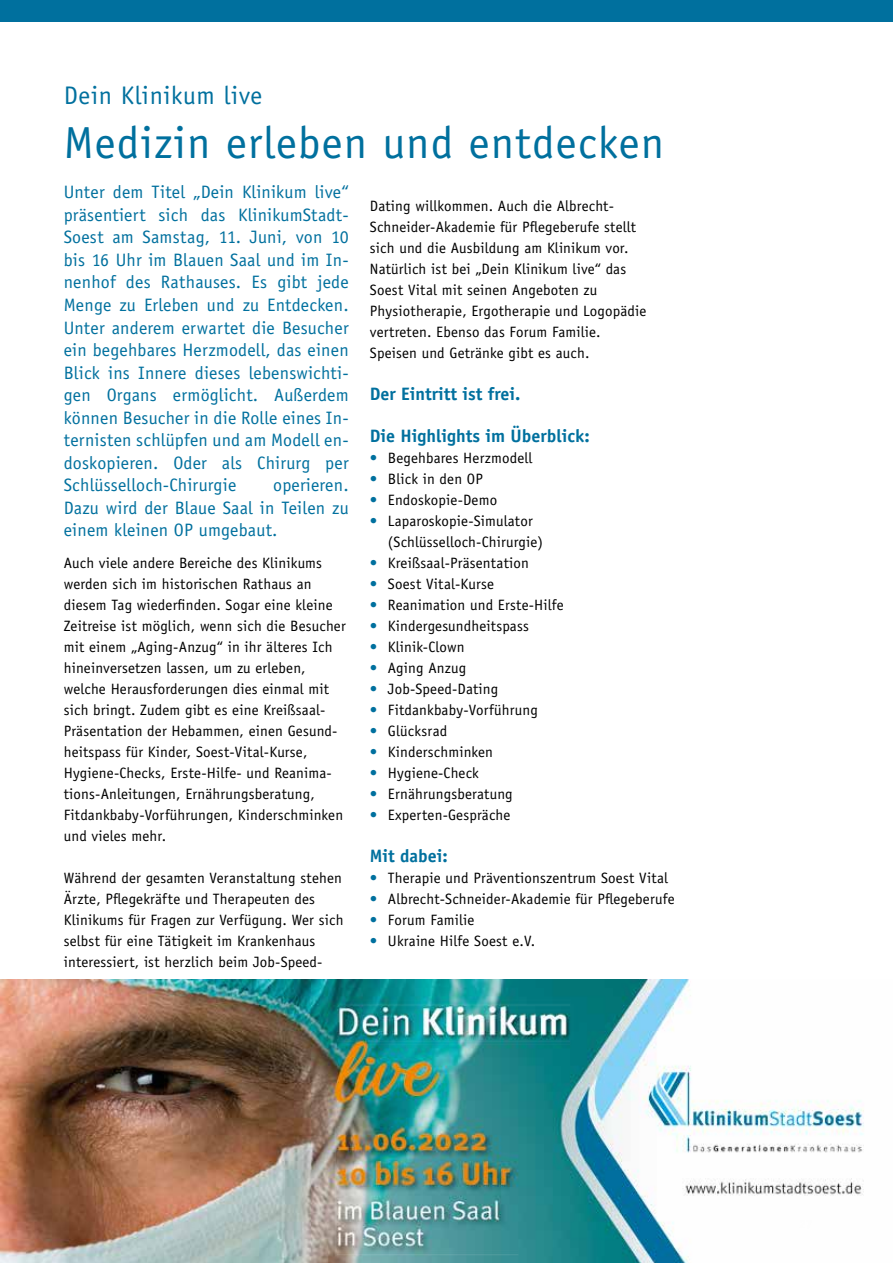
<style>
.page{position:relative;width:893px;height:1263px;background:#fff}
.page>*{position:absolute;margin:0;border:0;box-sizing:border-box;transform-origin:0 0}
.t1{font:45px "Officina Sans";letter-spacing:.025em;color:#00709e}
.t2{font:25.5px "Officina Sans";letter-spacing:.025em;color:#00709e}
.t3{font:18px/22.5px "Officina Sans";letter-spacing:.01em;color:#00709e;text-align:justify}
.t4{font:700 18px "Officina Sans";color:#00709e}
.t5{font:15px/21px "Officina Sans";letter-spacing:.01em;color:#000}
.s1{color:#00709e}
</style>
<div class="page">
<div style="left:0;top:0;width:893px;height:21px;background:#00709e"></div>
<img style="left:0;top:980px;width:864px;height:283px">
<h2 class="t2" style="left:64px;top:81px;width:200px">Dein Klinikum live</h2>
<h1 class="t1" style="left:64px;top:117px;width:602px">Medizin erleben und entdecken</h1>
<p class="t3" style="left:64px;top:181px;width:286px">Unter dem Titel „Dein Klinikum live“ präsentiert sich das KlinikumStadt-Soest am Samstag, 11. Juni, von 10 bis 16 Uhr im Blauen Saal und im In&shy;nenhof des Rathauses. Es gibt jede Menge zu Erleben und zu Entdecken.<br>Unter anderem erwartet die Besucher ein begehbares Herzmodell, das einen Blick ins Innere dieses lebenswichti&shy;gen Organs ermöglicht. Außerdem können Besucher in die Rolle eines In&shy;ternisten schlüpfen und am Modell en&shy;doskopieren. Oder als Chirurg per Schlüsselloch-Chirurgie</p>
<p class="t5" style="left:370px;top:195px;width:278px">Dating willkommen. Auch die Albrecht-Schneider-Akademie für Pflegeberufe stellt sich und die Ausbildung am Klinikum vor.<br>Natürlich ist bei „Dein Klinikum live“ das Soest Vital mit seinen Angeboten zu Physiotherapie, Ergotherapie und Logopädie vertreten. Ebenso das Forum Familie.<br>Speisen und Getränke gibt es auch.</p>
<p class="t4" style="left:370px;top:383px;width:152px">Der Eintritt ist frei.</p>
<p class="t4" style="left:370px;top:425px;width:222px">Die Highlights im Überblick:</p>
<p class="t5" style="left:370px;top:447px;width:164px"><span class="s1">•</span> Begehbares Herzmodell</p>
<p class="t5" style="left:370px;top:468px;width:114px"><span class="s1">•</span> Blick in den OP</p>
<p class="t5" style="left:370px;top:489px;width:129px"><span class="s1">•</span> Endoskopie-Demo</p>
<p class="t5" style="left:388px;top:510px;width:157px;text-indent:-18px"><span class="s1">•</span> Laparoskopie-Simulator (Schlüsselloch-Chirurgie)</p>
<p class="t5" style="left:370px;top:552px;width:160px"><span class="s1">•</span> Kreißsaal-Präsentation</p>
<p class="t5" style="left:370px;top:573px;width:126px"><span class="s1">•</span> Soest Vital-Kurse</p>
<p class="t5" style="left:370px;top:594px;width:195px"><span class="s1">•</span> Reanimation und Erste-Hilfe</p>
<p class="t5" style="left:370px;top:615px;width:160px"><span class="s1">•</span> Kindergesundheitspass</p>
<p class="t5" style="left:370px;top:636px;width:96px"><span class="s1">•</span> Klinik-Clown</p>
<p class="t5" style="left:370px;top:657px;width:98px"><span class="s1">•</span> Aging Anzug</p>
<p class="t5" style="left:370px;top:678px;width:130px"><span class="s1">•</span> Job-Speed-Dating</p>
<p class="t5" style="left:370px;top:699px;width:169px"><span class="s1">•</span> Fitdankbaby-Vorführung</p>
<p class="t5" style="left:370px;top:720px;width:79px"><span class="s1">•</span> Glücksrad</p>
<p class="t5" style="left:370px;top:741px;width:125px"><span class="s1">•</span> Kinderschminken</p>
<p class="t5" style="left:370px;top:762px;width:111px"><span class="s1">•</span> Hygiene-Check</p>
<p class="t5" style="left:370px;top:783px;width:144px"><span class="s1">•</span> Ernährungsberatung</p>
<p class="t5" style="left:370px;top:804px;width:142px"><span class="s1">•</span> Experten-Gespräche</p>
<p class="t4" style="left:370px;top:845px;width:79px">Mit dabei:</p>
<p class="t5" style="left:370px;top:867px;width:300px"><span class="s1">•</span> Therapie und Präventionszentrum Soest Vital</p>
<p class="t5" style="left:370px;top:888px;width:306px"><span class="s1">•</span> Albrecht-Schneider-Akademie für Pflegeberufe</p>
<p class="t5" style="left:370px;top:909px;width:106px"><span class="s1">•</span> Forum Familie</p>
<p class="t5" style="left:370px;top:930px;width:167px"><span class="s1">•</span> Ukraine Hilfe Soest e.V.</p>
<p class="t3" style="left:64px;top:474px;width:286px;text-indent:209px">operieren.<br>Dazu wird der Blaue Saal in Teilen zu einem kleinen OP umgebaut.</p>
<p class="t5" style="left:64px;top:552px;width:283px">Auch viele andere Bereiche des Klinikums werden sich im historischen Rathaus an diesem Tag wiederfinden. Sogar eine kleine Zeitreise ist möglich, wenn sich die Besucher mit einem „Aging-Anzug“ in ihr älteres Ich hineinversetzen lassen, um zu erleben, welche Herausforderungen dies einmal mit sich bringt. Zudem gibt es eine Kreißsaal-Präsentation der Hebammen, einen Gesund&shy;heitspass für Kinder, Soest-Vital-Kurse, Hygiene-Checks, Erste-Hilfe- und Reanima&shy;tions-Anleitungen, Ernährungsberatung, Fitdankbaby-Vorführungen, Kinderschminken und vieles mehr.</p>
<p class="t5" style="left:64px;top:867px;width:281px">Während der gesamten Veranstaltung stehen Ärzte, Pflegekräfte und Therapeuten des Klinikums für Fragen zur Verfügung. Wer sich selbst für eine Tätigkeit im Krankenhaus interessiert, ist herzlich beim Job-Speed-</p>
</div>
